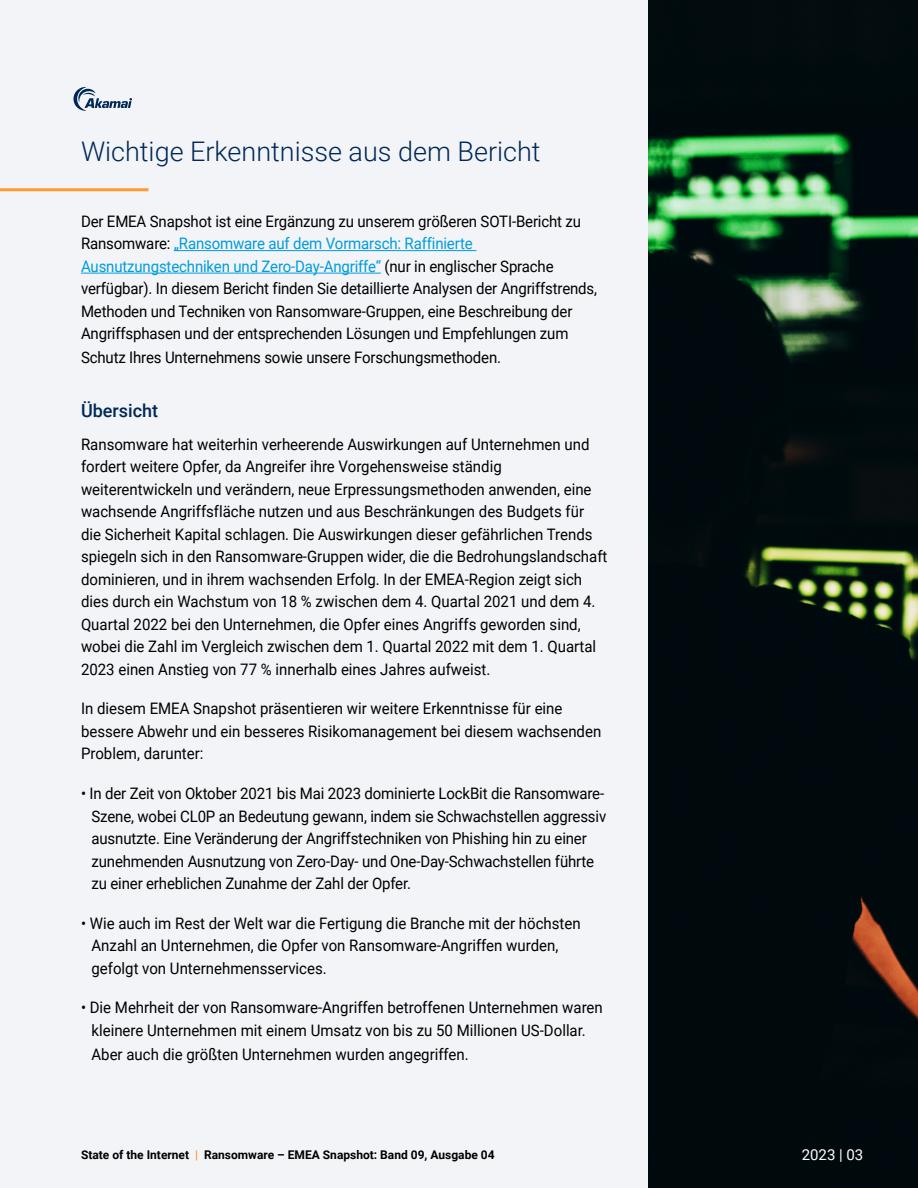
<style>
.page{position:relative;width:918px;height:1188px;background:#fff}
.page>*{position:absolute;margin:0;border:0;box-sizing:border-box;transform-origin:0 0}
.Headline{font:300 27px "Roboto";color:#002856}
.Subhead{font:500 18px "Roboto";color:#002856}
.Body{font:15.9px/22.5px "Roboto";color:#000;scale:.95 1}
.t1{font:15px "Roboto";color:#fff}
.t2{font:700 12px "Roboto";color:#000}
.s1{color:#009cde}
.s2{color:#f93}
</style>
<div class="page">
<div style="left:0;top:0;width:648px;height:1188px;background:#f2f4f7"></div>
<svg style="left:74px;top:87px;width:58px;height:24px"></svg>
<img style="left:648px;top:0;width:270px;height:1188px">
<hr style="left:0;top:188px;width:149px;height:3px;background:#f93">
<hr style="left:174px;top:250px;width:302px;height:1px;background:#009cde">
<hr style="left:81px;top:273px;width:300px;height:1px;background:#009cde">
<p class="Headline" style="left:81px;top:133px;width:461px">Wichtige Erkenntnisse aus dem Bericht</p>
<p class="Body" style="left:81px;top:209px;width:545px">Der EMEA Snapshot ist eine Ergänzung zu unserem größeren SOTI-Bericht zu Ransomware: <span class="s1">„Ransomware auf dem Vormarsch: Raffinierte Ausnutzungstechniken und Zero-Day-Angriffe“</span> (nur in englischer Sprache verfügbar). In diesem Bericht finden Sie detaillierte Analysen der Angriffstrends, Methoden und Techniken von Ransomware-Gruppen, eine Beschreibung der Angriffsphasen und der entsprechenden Lösungen und Empfehlungen zum</p>
<p class="Body" style="left:81px;top:346px;width:444px">Schutz Ihres Unternehmens sowie unsere Forschungsmethoden.</p>
<p class="Subhead" style="left:81px;top:398px;width:79px">Übersicht</p>
<p class="Body" style="left:81px;top:432px;width:556px">Ransomware hat weiterhin verheerende Auswirkungen auf Unternehmen und fordert weitere Opfer, da Angreifer ihre Vorgehensweise ständig weiterentwickeln und verändern, neue Erpressungsmethoden anwenden, eine wachsende Angriffsfläche nutzen und aus Beschränkungen des Budgets für die Sicherheit Kapital schlagen. Die Auswirkungen dieser gefährlichen Trends spiegeln sich in den Ransomware-Gruppen wider, die die Bedrohungslandschaft dominieren, und in ihrem wachsenden Erfolg. In der EMEA-Region zeigt sich dies durch ein Wachstum von 18 % zwischen dem 4. Quartal 2021 und dem 4.<br>Quartal 2022 bei den Unternehmen, die Opfer eines Angriffs geworden sind, wobei die Zahl im Vergleich zwischen dem 1. Quartal 2022 mit dem 1. Quartal 2023 einen Anstieg von 77 % innerhalb eines Jahres aufweist.</p>
<p class="Body" style="left:81px;top:697px;width:549px">In diesem EMEA Snapshot präsentieren wir weitere Erkenntnisse für eine bessere Abwehr und ein besseres Risikomanagement bei diesem wachsenden<br>Problem, darunter:</p>
<p class="Body" style="left:92px;top:782px;width:543px;text-indent:-10px">• In der Zeit von Oktober 2021 bis Mai 2023 dominierte LockBit die Ransomware-Szene, wobei CL0P an Bedeutung gewann, indem sie Schwachstellen aggressiv ausnutzte. Eine Veränderung der Angriffstechniken von Phishing hin zu einer zunehmenden Ausnutzung von Zero-Day- und One-Day-Schwachstellen führte zu einer erheblichen Zunahme der Zahl der Opfer.</p>
<p class="Body" style="left:92px;top:911px;width:517px;text-indent:-10px">• Wie auch im Rest der Welt war die Fertigung die Branche mit der höchsten<br>Anzahl an Unternehmen, die Opfer von Ransomware-Angriffen wurden, gefolgt von Unternehmensservices.</p>
<p class="Body" style="left:81px;top:996px;width:551px;text-align:center">• Die Mehrheit der von Ransomware-Angriffen betroffenen Unternehmen waren kleinere Unternehmen mit einem Umsatz von bis zu 50 Millionen US-Dollar.</p>
<p class="Body" style="left:92px;top:1042px;width:399px">Aber auch die größten Unternehmen wurden angegriffen.</p>
<p class="t2" style="left:81px;top:1146px;width:415px">State of the Internet <span class="s2">|</span> Ransomware – EMEA Snapshot: Band 09, Ausgabe 04</p>
<p class="t1" style="left:802px;top:1144px;width:63px">2023 | 03</p>
</div>
